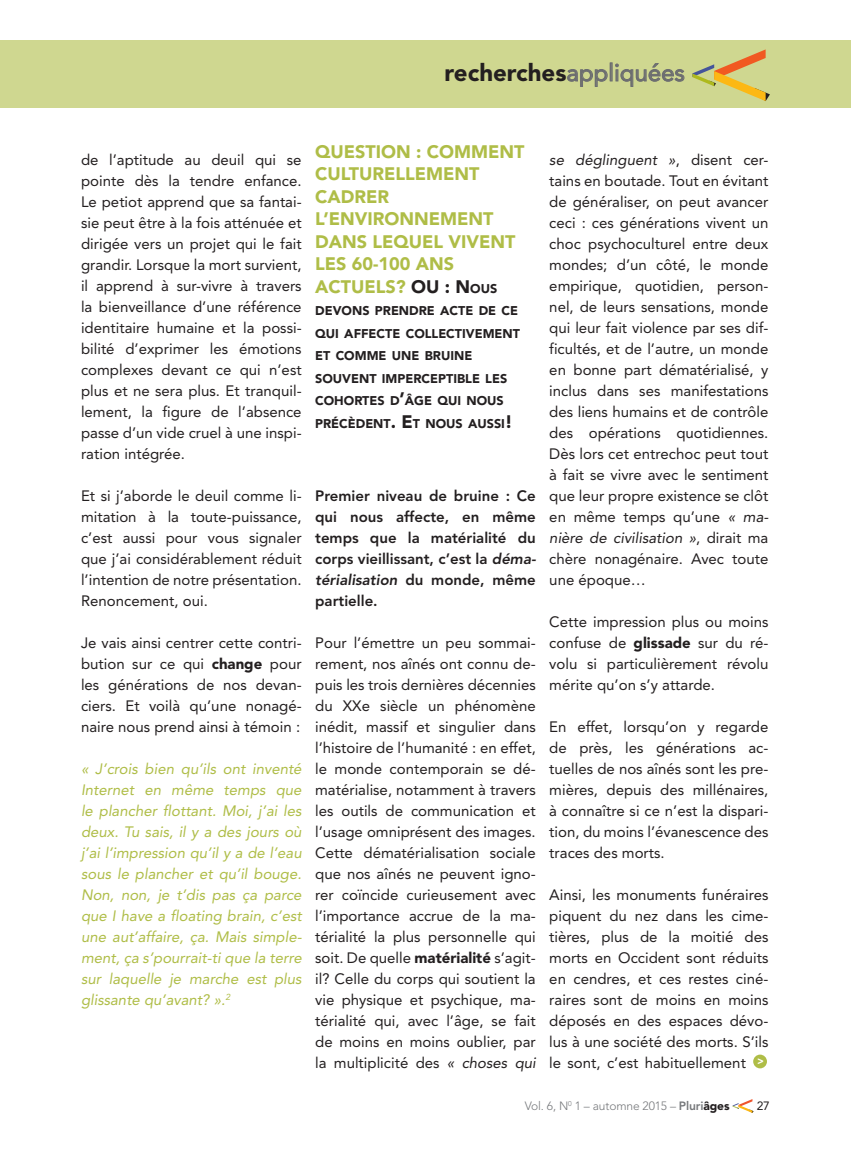
<style>
.page{position:relative;width:851px;height:1161px;background:#fff}
.page>*{position:absolute;margin:0;border:0;box-sizing:border-box;transform-origin:0 0}
.t1{font:900 24px "Avenir LT Std";color:#231f20}
.t2{font:900 18px/22.5px "Avenir LT Std";color:#afbd47}
.t3{font:15px/21px "Avenir LT Std";color:#231f20;text-align:justify}
.t4{font:italic 15px/21px "Avenir LT Std";color:#afbd47;text-align:justify}
.t5{font:800 15px/21px "Avenir LT Std";color:#231f20;text-align:justify}
.t6{font:900 12.6px/22.5px "Avenir LT Std";color:#231f20}
.t7{font:300 12px "Avenir LT Std";letter-spacing:-.01em;color:#76787b}
.t8{font:12px "Avenir LT Std";color:#231f20}
.s1{font-weight:400;color:#6c6d70}
.s2{font-weight:900}
.s3{color:#231f20}
.s4{font-size:12.6px;color:#231f20}
.s5{font-size:18px}
.s6{font-style:italic}
.s7{font-weight:800}
.s8{font-weight:900;color:#231f20}
</style>
<div class="page">
<hr style="left:0;top:0;width:1px;height:1161px;background:#afbd47">
<div style="left:0;top:40px;width:850px;height:68px;background:#cfd790"></div>
<svg style="left:567px;top:62px;width:117px;height:25px"></svg>
<svg style="left:692px;top:49px;width:78px;height:52px"></svg>
<hr style="left:0;top:40px;width:1px;height:68px;background:#fff">
<svg style="left:732px;top:1099px;width:21px;height:14px"></svg>
<div style="left:753px;top:1055px;width:14px;height:13px;background:#afbd47;border-radius:50%"></div>
<h1 class="t1" style="left:444px;top:58px;width:242px">recherches<span class="s1">appliquées</span></h1>
<p class="t3" style="left:81px;top:149px;width:222px">de l’aptitude au deuil qui se pointe dès la tendre enfance.<br>Le petiot apprend que sa fantai&shy;sie peut être à la fois atténuée et dirigée vers un projet qui le fait grandir. Lorsque la mort survient, il apprend à sur-vivre à travers la bienveillance d’une référence identitaire humaine et la possi&shy;bilité d’exprimer les émotions complexes devant ce qui n’est plus et ne sera plus. Et tranquil&shy;lement, la figure de l’absence passe d’un vide cruel à une inspi&shy;ration intégrée.</p>
<p class="t3" style="left:81px;top:485px;width:222px">Et si j’aborde le deuil comme li&shy;mitation à la toute-puissance, c’est aussi pour vous signaler que j’ai considérablement réduit l’intention de notre présentation.<br>Renoncement, oui.</p>
<p class="t3" style="left:81px;top:632px;width:222px">Je vais ainsi centrer cette contri&shy;bution sur ce qui <span class="s2">change</span> pour les générations de nos devan&shy;ciers. Et voilà qu’une nonagé&shy;naire nous prend ainsi à témoin :</p>
<p class="t4" style="left:81px;top:759px;width:222px">« J’crois bien qu’ils ont inventé Internet en même temps que le plancher flottant. Moi, j’ai les deux. Tu sais, il y a des jours où j’ai l’impression qu’il y a de l’eau sous le plancher et qu’il bouge.<br>Non, non, je t’dis pas ça parce que I have a floating brain, c’est une aut’affaire, ça. Mais simple&shy;ment, ça s’pourrait-ti que la terre sur laquelle je marche est plus glissante qu’avant? ».<sup>2</sup></p>
<p class="t2" style="left:315px;top:140px;width:211px">QUESTION : COMMENT<br>CULTURELLEMENT<br>CADRER<br>L’ENVIRONNEMENT<br>DANS LEQUEL VIVENT<br>LES 60-100 ANS<br>ACTUELS? <span class="s3">OU : N</span><span class="s4">OUS</span></p>
<p class="t6" style="left:315px;top:299px;width:206px">DEVONS PRENDRE ACTE DE CE<br>QUI AFFECTE COLLECTIVEMENT<br>ET COMME UNE BRUINE<br>SOUVENT IMPERCEPTIBLE LES<br>COHORTES D<span class="s5">’</span>ÂGE QUI NOU</p>
<p class="t6" style="left:496px;top:389px;width:9px">S</p>
<p class="t6" style="left:315px;top:412px;width:121px">PRÉCÈDENT<span class="s5">. E</span>T NOU</p>
<p class="t6" style="left:455px;top:412px;width:59px">S AUSSI<span class="s5">!</span></p>
<p class="t5" style="left:315px;top:485px;width:222px">Premier niveau de bruine : Ce qui nous affecte, en même temps que la matérialité du corps vieillissant, c’est la <span class="s6">déma&shy;térialisation</span> du monde, même partielle.</p>
<p class="t3" style="left:315px;top:632px;width:222px">Pour l’émettre un peu sommai&shy;rement, nos aînés ont connu de&shy;puis les trois dernières décennies du XXe siècle un phénomène inédit, massif et singulier dans l’histoire de l’humanité : en effet, le monde contemporain se dé&shy;matérialise, notamment à travers les outils de communication et l’usage omniprésent des images.<br>Cette dématérialisation sociale que nos aînés ne peuvent igno&shy;rer coïncide curieusement avec l’importance accrue de la ma&shy;térialité la plus personnelle qui soit. De quelle <span class="s2">matérialité</span> s’agit&shy;il? Celle du corps qui soutient la vie physique et psychique, ma&shy;térialité qui, avec l’âge, se fait de moins en moins oublier, par la multiplicité des <span class="s6">« choses qui</span></p>
<p class="t3" style="left:549px;top:149px;width:221px"><span class="s6">se déglinguent »</span>, disent cer&shy;tains en boutade. Tout en évitant de généraliser, on peut avancer ceci : ces générations vivent un choc psychoculturel entre deux mondes; d’un côté, le monde empirique, quotidien, person&shy;nel, de leurs sensations, monde qui leur fait violence par ses dif&shy;ficultés, et de l’autre, un monde en bonne part dématérialisé, y inclus dans ses manifestations des liens humains et de contrôle des opérations quotidiennes.<br>Dès lors cet entrechoc peut tout à fait se vivre avec le sentiment que leur propre existence se clôt en même temps qu’une <span class="s6">« ma&shy;nière de civilisation »</span>, dirait ma chère nonagénaire. Avec toute une époque…</p>
<p class="t3" style="left:549px;top:611px;width:221px">Cette impression plus ou moins confuse de <span class="s2">glissade</span> sur du ré&shy;volu si particulièrement révolu mérite qu’on s’y attarde.</p>
<p class="t3" style="left:549px;top:716px;width:221px">En effet, lorsqu’on y regarde de près, les générations ac&shy;tuelles de nos aînés sont les pre&shy;mières, depuis des millénaires, à connaître si ce n’est la dispari&shy;tion, du moins l’évanescence des traces des morts.</p>
<p class="t3" style="left:549px;top:884px;width:221px">Ainsi, les monuments funéraires piquent du nez dans les cime&shy;tières, plus de la moitié des morts en Occident sont réduits en cendres, et ces restes ciné&shy;raires sont de moins en moins déposés en des espaces dévo&shy;lus à une société des morts. S’ils le sont, c’est habituellement <sup>&gt;</sup></p>
<p class="t7" style="left:524px;top:1099px;width:206px">Vol. 6, N<sup>0</sup> 1 – automne 2015 – <span class="s7">Pluri</span><span class="s8">âges</span></p>
<p class="t8" style="left:756px;top:1099px;width:15px">27</p>
</div>
